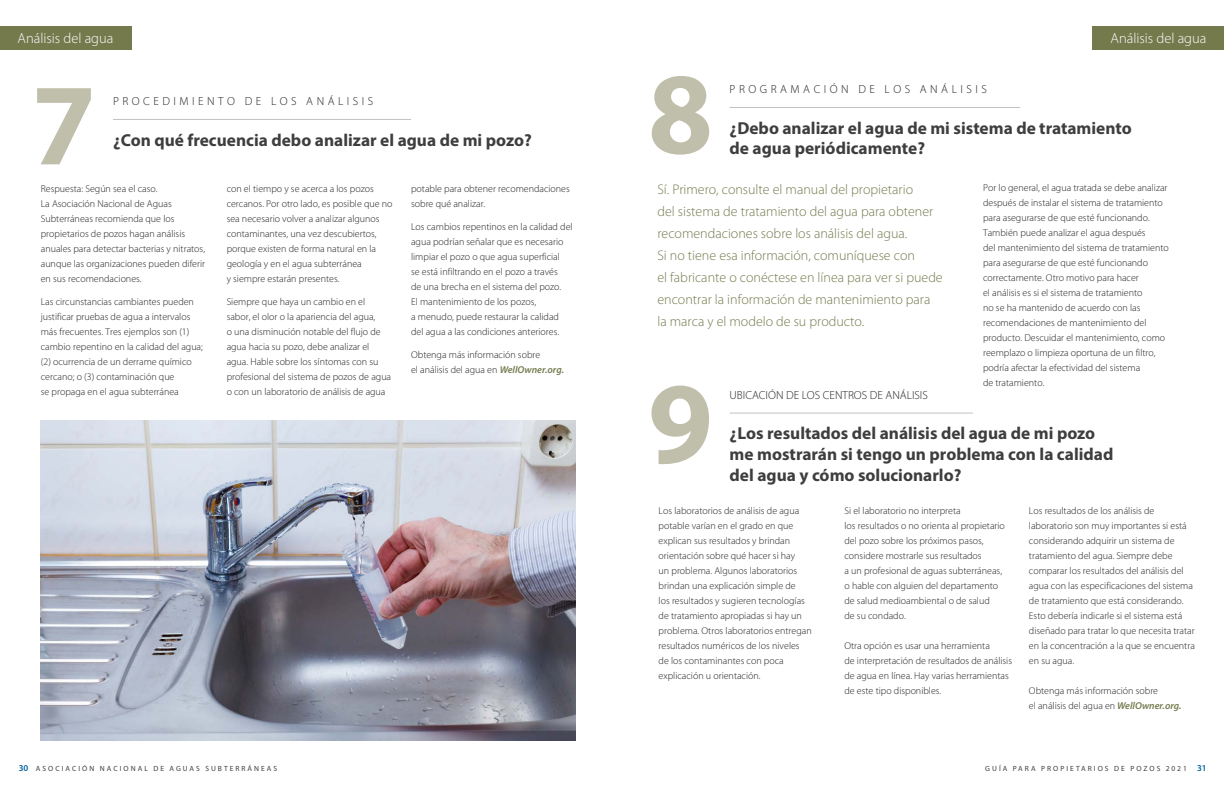
<style>
.page{position:relative;width:1224px;height:792px;background:#fff}
.page>*{position:absolute;margin:0;border:0;box-sizing:border-box;transform-origin:0 0}
.t1{font:700 117.1px "Myriad Pro";color:#c0bfab}
.t2{font:700 17.3px/20.8px "Myriad Pro";color:#3e3e3f}
.t3{font:300 14.5px "Myriad Pro";color:#fff}
.t4{font:300 14px/22px "Myriad Pro";color:#757a4d}
.t5{font:300 11.7px "Myriad Pro";letter-spacing:.3em;color:#231f20}
.t6{font:300 11.7px "Myriad Pro";color:#231f20}
.t7{font:300 10px/15px "Myriad Pro";color:#231f20}
.t8{font:7.5px "Myriad Pro";letter-spacing:.27em;color:#3e3e3f}
.s1{font-weight:600;font-style:italic;color:#757a4d}
.s2{font-weight:600;font-size:9px;color:#01619f}
</style>
<div class="page">
<div style="left:0;top:27px;width:131px;height:23px;background:#757a4d"></div>
<div style="left:1093px;top:27px;width:131px;height:23px;background:#757a4d"></div>
<hr style="left:113px;top:119px;width:298px;height:1px;background:#c1c2c4">
<img style="left:41px;top:420px;width:535px;height:320px">
<hr style="left:730px;top:107px;width:290px;height:1px;background:#c1c2c4">
<hr style="left:730px;top:413px;width:243px;height:1px;background:#c1c2c4">
<p class="t3" style="left:18px;top:29px;width:97px">Análisis del agua</p>
<p class="t1" style="left:31px;top:49px;width:67px">7</p>
<p class="t5" style="left:113px;top:94px;width:262px">PROCEDIMIENTO DE LOS ANÁLISIS</p>
<p class="t2" style="left:113px;top:129px;width:420px">¿Con qué frecuencia debo analizar el agua de mi pozo?</p>
<p class="t7" style="left:41px;top:181px;width:166px">Respuesta: Según sea el caso.<br>La Asociación Nacional de Aguas Subterráneas recomienda que los propietarios de pozos hagan análisis anuales para detectar bacterias y nitratos, aunque las organizaciones pueden diferir en sus recomendaciones.</p>
<p class="t7" style="left:41px;top:294px;width:164px">Las circunstancias cambiantes pueden justificar pruebas de agua a intervalos más frecuentes. Tres ejemplos son (1) cambio repentino en la calidad del agua; (2) ocurrencia de un derrame químico cercano; o (3) contaminación que<br>se propaga en el agua subterránea</p>
<p class="t7" style="left:227px;top:181px;width:167px">con el tiempo y se acerca a los pozos cercanos. Por otro lado, es posible que no sea necesario volver a analizar algunos contaminantes, una vez descubiertos, porque existen de forma natural en la geología y en el agua subterránea<br>y siempre estarán presentes.</p>
<p class="t7" style="left:227px;top:294px;width:166px">Siempre que haya un cambio en el sabor, el olor o la apariencia del agua,<br>o una disminución notable del flujo de agua hacia su pozo, debe analizar el agua. Hable sobre los síntomas con su profesional del sistema de pozos de agua o con un laboratorio de análisis de agua</p>
<p class="t7" style="left:411px;top:181px;width:160px">potable para obtener recomendaciones sobre qué analizar.</p>
<p class="t7" style="left:411px;top:219px;width:163px">Los cambios repentinos en la calidad del agua podrían señalar que es necesario limpiar el pozo o que agua superficial<br>se está infiltrando en el pozo a través<br>de una brecha en el sistema del pozo.<br>El mantenimiento de los pozos,<br>a menudo, puede restaurar la calidad del agua a las condiciones anteriores.</p>
<p class="t7" style="left:411px;top:347px;width:154px">Obtenga más información sobre<br>el análisis del agua en <span class="s1">WellOwner.org.</span></p>
<p class="t1" style="left:648px;top:38px;width:67px">8</p>
<p class="t5" style="left:730px;top:82px;width:259px">PROGRAMACIÓN DE LOS ANÁLISIS</p>
<p class="t3" style="left:1111px;top:29px;width:97px">Análisis del agua</p>
<p class="t2" style="left:730px;top:117px;width:404px">¿Debo analizar el agua de mi sistema de tratamiento de agua periódicamente?</p>
<p class="t7" style="left:983px;top:180px;width:187px">Por lo general, el agua tratada se debe analizar después de instalar el sistema de tratamiento para asegurarse de que esté funcionando.<br>También puede analizar el agua después<br>del mantenimiento del sistema de tratamiento para asegurarse de que esté funcionando correctamente. Otro motivo para hacer<br>el análisis es si el sistema de tratamiento<br>no se ha mantenido de acuerdo con las recomendaciones de mantenimiento del producto. Descuidar el mantenimiento, como reemplazo o limpieza oportuna de un filtro, podría afectar la efectividad del sistema<br>de tratamiento.</p>
<p class="t4" style="left:657px;top:178px;width:287px">Sí. Primero, consulte el manual del propietario<br>del sistema de tratamiento del agua para obtener recomendaciones sobre los análisis del agua.<br>Si no tiene esa información, comuníquese con<br>el fabricante o conéctese en línea para ver si puede encontrar la información de mantenimiento para la marca y el modelo de su producto.</p>
<p class="t1" style="left:648px;top:347px;width:67px">9</p>
<p class="t6" style="left:730px;top:388px;width:200px">UBICACIÓN DE LOS CENTROS DE ANÁLISIS</p>
<p class="t2" style="left:730px;top:422px;width:385px">¿Los resultados del análisis del agua de mi pozo me mostrarán si tengo un problema con la calidad del agua y cómo solucionarlo?</p>
<p class="t7" style="left:659px;top:503px;width:155px">Los laboratorios de análisis de agua potable varían en el grado en que explican sus resultados y brindan orientación sobre qué hacer si hay<br>un problema. Algunos laboratorios brindan una explicación simple de<br>los resultados y sugieren tecnologías de tratamiento apropiadas si hay un problema. Otros laboratorios entregan resultados numéricos de los niveles de los contaminantes con poca explicación u orientación.</p>
<p class="t7" style="left:844px;top:503px;width:162px">Si el laboratorio no interpreta<br>los resultados o no orienta al propietario del pozo sobre los próximos pasos, considere mostrarle sus resultados<br>a un profesional de aguas subterráneas, o hable con alguien del departamento de salud medioambiental o de salud<br>de su condado.</p>
<p class="t7" style="left:844px;top:638px;width:169px">Otra opción es usar una herramienta<br>de interpretación de resultados de análisis de agua en línea. Hay varias herramientas de este tipo disponibles.</p>
<p class="t7" style="left:1029px;top:503px;width:167px">Los resultados de los análisis de laboratorio son muy importantes si está considerando adquirir un sistema de tratamiento del agua. Siempre debe comparar los resultados del análisis del agua con las especificaciones del sistema de tratamiento que está considerando.<br>Esto debería indicarle si el sistema está diseñado para tratar lo que necesita tratar en la concentración a la que se encuentra en su agua.</p>
<p class="t7" style="left:1029px;top:683px;width:154px">Obtenga más información sobre<br>el análisis del agua en <span class="s1">WellOwner.org.</span></p>
<p class="t8" style="left:19px;top:764px;width:260px"><span class="s2">30</span> ASOCIACIÓN NACIONAL DE AGUAS SUBTERRÁNEAS</p>
<p class="t8" style="left:985px;top:764px;width:223px">GUÍA PARA PROPIETARIOS DE POZOS 2021 <span class="s2">31</span></p>
</div>
